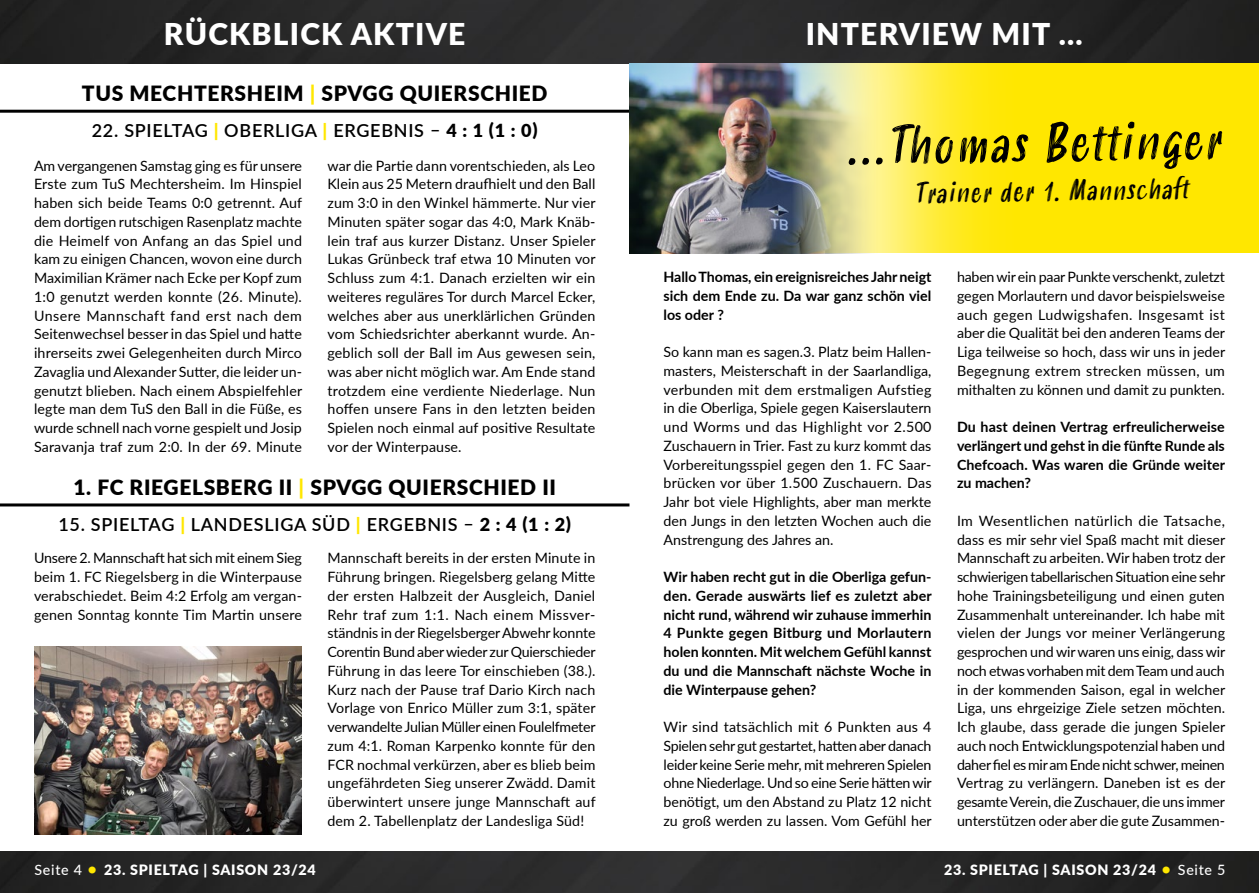
<style>
.page{position:relative;width:1259px;height:893px;background:#fff}
.page>*{position:absolute;margin:0;border:0;box-sizing:border-box;transform-origin:0 0}
.t1{font:italic 50.55px "Smoothy";color:#000}
.t2{font:900 30px "Lato";letter-spacing:.04em;color:#fff}
.t3{font:italic 27.3px "Smoothy";color:#000}
.t4{font:900 21px "Lato";letter-spacing:.03em;color:#000}
.t5{font:600 18px "Lato";letter-spacing:.04em;color:#000}
.t6{font:14.25px/18.8px "Lato";color:#000;text-align:justify}
.t7{font:700 14.25px/18.8px "Lato";color:#000;text-align:justify}
.t8{font:900 14.25px "Lato";letter-spacing:.05em;color:#fff}
.t9{font:500 14.25px "Lato";letter-spacing:.05em;color:#fff}
.s1{color:#ffe700}
.s2{font-weight:900;color:#ffe700}
.s3{font-weight:900}
.s4{font-weight:500}
</style>
<div class="page">
<img style="left:0;top:0;width:1259px;height:63px">
<hr style="left:0;top:110px;width:629px;height:3px;background:#000">
<hr style="left:0;top:503px;width:629px;height:3px;background:#000">
<img style="left:34px;top:647px;width:268px;height:187px">
<div style="left:629px;top:63px;width:630px;height:190px;background:#ffe700"></div>
<div style="left:629px;top:63px;width:391px;height:190px;background:#fff;opacity:.8"></div>
<img style="left:629px;top:63px;width:255px;height:190px">
<img style="left:0;top:851px;width:1259px;height:42px">
<h2 class="t2" style="left:164px;top:12px;width:303px">RÜCKBLICK AKTIVE</h2>
<h2 class="t2" style="left:805px;top:12px;width:278px">INTERVIEW MIT ...</h2>
<h3 class="t4" style="left:82px;top:78px;width:467px">TUS MECHTERSHEIM <span class="s1">|</span> SPVGG QUIERSCHIED</h3>
<p class="t5" style="left:92px;top:117px;width:447px">22. SPIELTAG <span class="s2">|</span> OBERLIGA <span class="s2">|</span> ERGEBNIS – <span class="s3">4 : 1 (1 : 0)</span></p>
<h1 class="t1" style="left:845px;top:110px;width:376px;rotate:-1deg">...Thomas Bettinger</h1>
<h3 class="t3" style="left:913px;top:173px;width:276px;rotate:-1deg">Trainer der 1. Mannschaft</h3>
<p class="t6" style="left:34px;top:155px;width:270px">Am vergangenen Samstag ging es für unsere Erste zum TuS Mechtersheim. Im Hinspiel haben sich beide Teams 0:0 getrennt. Auf dem dortigen rutschigen Rasenplatz machte die Heimelf von Anfang an das Spiel und kam zu einigen Chancen, wovon eine durch Maximilian Krämer nach Ecke per Kopf zum 1:0 genutzt werden konnte (26. Minute).<br>Unsere Mannschaft fand erst nach dem Seitenwechsel besser in das Spiel und hatte ihrerseits zwei Gelegenheiten durch Mirco Zavaglia und Alexander Sutter, die leider un&shy;genutzt blieben. Nach einem Abspielfehler legte man dem TuS den Ball in die Füße, es wurde schnell nach vorne gespielt und Josip Saravanja traf zum 2:0. In der 69. Minute</p>
<p class="t6" style="left:327px;top:155px;width:270px">war die Partie dann vorentschieden, als Leo Klein aus 25 Metern draufhielt und den Ball zum 3:0 in den Winkel hämmerte. Nur vier Minuten später sogar das 4:0, Mark Knäb&shy;lein traf aus kurzer Distanz. Unser Spieler Lukas Grünbeck traf etwa 10 Minuten vor Schluss zum 4:1. Danach erzielten wir ein weiteres reguläres Tor durch Marcel Ecker, welches aber aus unerklärlichen Gründen vom Schiedsrichter aberkannt wurde. An&shy;geblich soll der Ball im Aus gewesen sein, was aber nicht möglich war. Am Ende stand trotzdem eine verdiente Niederlage. Nun hoffen unsere Fans in den letzten beiden Spielen noch einmal auf positive Resultate vor der Winterpause.</p>
<p class="t7" style="left:663px;top:267px;width:269px">Hallo Thomas, ein ereignisreiches Jahr neigt sich dem Ende zu. Da war ganz schön viel los oder ?</p>
<p class="t6" style="left:663px;top:342px;width:269px">So kann man es sagen.3. Platz beim Hallen&shy;masters, Meisterschaft in der Saarlandliga, verbunden mit dem erstmaligen Aufstieg in die Oberliga, Spiele gegen Kaiserslautern und Worms und das Highlight vor 2.500<br>Zuschauern in Trier. Fast zu kurz kommt das Vorbereitungsspiel gegen den 1. FC Saar&shy;brücken vor über 1.500 Zuschauern. Das Jahr bot viele Highlights, aber man merkte den Jungs in den letzten Wochen auch die Anstrengung des Jahres an.</p>
<p class="t7" style="left:663px;top:567px;width:270px">Wir haben recht gut in die Oberliga gefun&shy;den. Gerade auswärts lief es zuletzt aber nicht rund, während wir zuhause immerhin 4 Punkte gegen Bitburg und Morlautern holen konnten. Mit welchem Gefühl kannst du und die Mannschaft nächste Woche in die Winterpause gehen?</p>
<p class="t6" style="left:663px;top:717px;width:270px">Wir sind tatsächlich mit 6 Punkten aus 4<br>Spielen sehr gut gestartet, hatten aber danach leider keine Serie mehr, mit mehreren Spielen ohne Niederlage. Und so eine Serie hätten wir benötigt, um den Abstand zu Platz 12 nicht zu groß werden zu lassen. Vom Gefühl her</p>
<p class="t6" style="left:957px;top:267px;width:270px">haben wir ein paar Punkte verschenkt, zuletzt gegen Morlautern und davor beispielsweise auch gegen Ludwigshafen. Insgesamt ist aber die Qualität bei den anderen Teams der Liga teilweise so hoch, dass wir uns in jeder Begegnung extrem strecken müssen, um mithalten zu können und damit zu punkten.</p>
<p class="t7" style="left:957px;top:417px;width:270px">Du hast deinen Vertrag erfreulicherweise verlängert und gehst in die fünfte Runde als Chefcoach. Was waren die Gründe weiter zu machen?</p>
<p class="t6" style="left:957px;top:511px;width:270px">Im Wesentlichen natürlich die Tatsache, dass es mir sehr viel Spaß macht mit dieser Mannschaft zu arbeiten. Wir haben trotz der schwierigen tabellarischen Situation eine sehr hohe Trainingsbeteiligung und einen guten Zusammenhalt untereinander. Ich habe mit vielen der Jungs vor meiner Verlängerung gesprochen und wir waren uns einig, dass wir noch etwas vorhaben mit dem Team und auch in der kommenden Saison, egal in welcher Liga, uns ehrgeizige Ziele setzen möchten.<br>Ich glaube, dass gerade die jungen Spieler auch noch Entwicklungspotenzial haben und daher fiel es mir am Ende nicht schwer, meinen Vertrag zu verlängern. Daneben ist es der gesamte Verein, die Zuschauer, die uns immer unterstützen oder aber die gute Zusammen-</p>
<h3 class="t4" style="left:73px;top:471px;width:484px">1. FC RIEGELSBERG II <span class="s1">|</span> SPVGG QUIERSCHIED II</h3>
<p class="t5" style="left:58px;top:511px;width:514px">15. SPIELTAG <span class="s2">|</span> LANDESLIGA SÜD <span class="s2">|</span> ERGEBNIS – <span class="s3">2 : 4 (1 : 2)</span></p>
<p class="t6" style="left:34px;top:548px;width:269px">Unsere 2. Mannschaft hat sich mit einem Sieg beim 1. FC Riegelsberg in die Winterpause verabschiedet. Beim 4:2 Erfolg am vergan&shy;genen Sonntag konnte Tim Martin unsere</p>
<p class="t6" style="left:327px;top:548px;width:270px">Mannschaft bereits in der ersten Minute in Führung bringen. Riegelsberg gelang Mitte der ersten Halbzeit der Ausgleich, Daniel Rehr traf zum 1:1. Nach einem Missver&shy;ständnis in der Riegelsberger Abwehr konnte Corentin Bund aber wieder zur Quierschieder Führung in das leere Tor einschieben (38.).<br>Kurz nach der Pause traf Dario Kirch nach Vorlage von Enrico Müller zum 3:1, später verwandelte Julian Müller einen Foulelfmeter zum 4:1. Roman Karpenko konnte für den FCR nochmal verkürzen, aber es blieb beim ungefährdeten Sieg unserer Zwädd. Damit überwintert unsere junge Mannschaft auf dem 2. Tabellenplatz der Landesliga Süd!</p>
<p class="t9" style="left:35px;top:860px;width:63px">Seite 4 <span class="s2">•</span></p>
<p class="t8" style="left:104px;top:859px;width:213px">23. SPIELTAG | SAISON 23/24</p>
<p class="t8" style="left:944px;top:859px;width:283px">23. SPIELTAG | SAISON 23/24 <span class="s1">•</span> <span class="s4">Seite 5</span></p>
</div>
